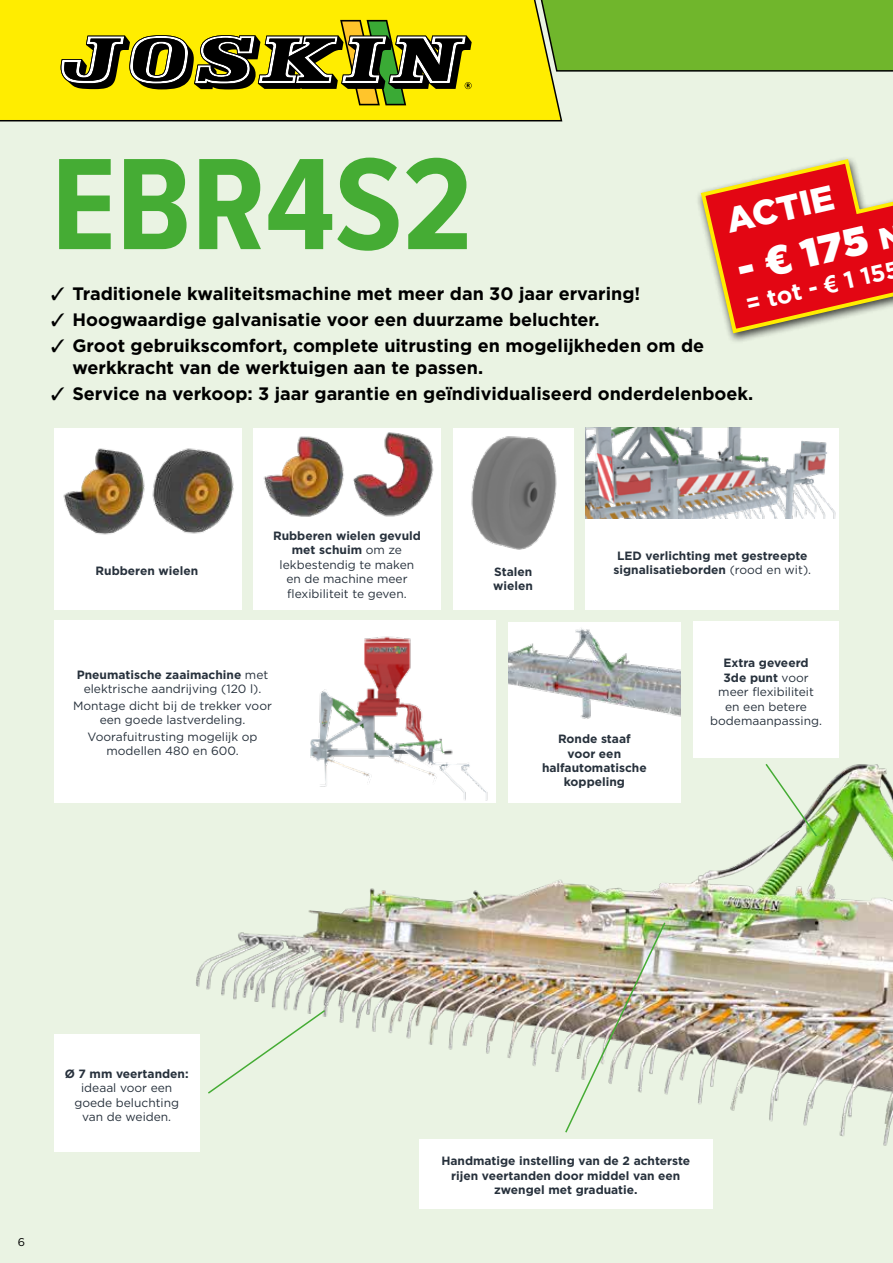
<style>
.page{position:relative;width:893px;height:1263px;background:#eaf3e3}
.page>*{position:absolute;margin:0;border:0;box-sizing:border-box;transform-origin:0 0}
.t1{font:700 135px "Proxima Nova Cond";color:#45ac34}
.t2{font:39.45px "Gotham Ultra";color:#fff}
.t3{font:900 34.95px "Gotham";color:#fff}
.t4{font:700 23.55px "Gotham";color:#fff}
.t5{font:700 18px/21.6px "Gotham";color:#000}
.t6{font:12px/14.4px "Gotham";color:#27313c;text-align:center}
.t7{font:700 12px/14.4px "Gotham";color:#27313c}
.t8{font:11.25px "Gotham";color:#000}
.s1{font-family:"Arial";font-weight:900}
.s2{font-family:"Gotham";font-weight:900;font-size:30px}
.s3{font-family:"Arial"}
.s4{font-weight:700}
.s5{font-weight:400}
</style>
<div class="page">
<div style="left:54px;top:428px;width:187px;height:181px;background:#fff"></div>
<div style="left:453px;top:428px;width:120px;height:181px;background:#fff"></div>
<div style="left:253px;top:428px;width:187px;height:181px;background:#fff"></div>
<img style="left:471px;top:436px;width:86px;height:114px">
<img style="left:263px;top:436px;width:80px;height:81px">
<img style="left:343px;top:432px;width:91px;height:85px">
<img style="left:63px;top:448px;width:82px;height:87px">
<img style="left:152px;top:448px;width:82px;height:86px">
<div style="left:586px;top:428px;width:253px;height:181px;background:#fff"></div>
<div style="left:54px;top:620px;width:442px;height:182px;background:#fff"></div>
<div style="left:508px;top:622px;width:173px;height:180px;background:#fff"></div>
<img style="left:586px;top:428px;width:250px;height:91px">
<img style="left:319px;top:636px;width:104px;height:98px">
<div style="left:693px;top:622px;width:146px;height:136px;background:#fff"></div>
<img style="left:508px;top:628px;width:173px;height:91px">
<img style="left:168px;top:734px;width:725px;height:475px">
<svg style="left:764px;top:762px;width:54px;height:76px"></svg>
<div style="left:54px;top:1034px;width:145px;height:118px;background:#fff"></div>
<svg style="left:206px;top:1008px;width:121px;height:87px"></svg>
<div style="left:419px;top:1139px;width:293px;height:70px;background:#fff"></div>
<img style="left:564px;top:921px;width:103px;height:213px">
<div style="left:696px;top:155px;width:197px;height:189px;background:#000;opacity:.75"></div>
<svg style="left:698px;top:157px;width:195px;height:179px"></svg>
<div style="left:563px;top:0;width:330px;height:72px;background:#70b62c"></div>
<svg style="left:0;top:0;width:563px;height:122px;background:#f1e308"></svg>
<svg style="left:61px;top:20px;width:411px;height:85px;background:#97901d"></svg>
<h1 class="t1" style="left:51px;top:105px;width:423px">EBR4S2</h1>
<h3 class="t5" style="left:51px;top:283px;width:591px">✓ Traditionele kwaliteitsmachine met meer dan 30 jaar ervaring!</h3>
<h3 class="t5" style="left:51px;top:309px;width:550px">✓ Hoogwaardige galvanisatie voor een duurzame beluchter.</h3>
<h3 class="t5" style="left:72px;top:335px;width:633px;text-indent:-21px">✓ Groot gebruikscomfort, complete uitrusting en mogelijkheden om de werkkracht van de werktuigen aan te passen.</h3>
<h3 class="t5" style="left:51px;top:382px;width:704px">✓ Service na verkoop: 3 jaar garantie en geïndividualiseerd onderdelenboek.</h3>
<h3 class="t3" style="left:722px;top:201px;width:111px;rotate:-13deg">ACTIE</h3>
<h2 class="t2" style="left:733px;top:247px;width:170px;rotate:-13deg">- <span class="s1">€</span> 175 <span class="s2">N</span></h2>
<h3 class="t4" style="left:743px;top:290px;width:159px;rotate:-13deg">= tot - <span class="s3">€</span> 1 155</h3>
<p class="t6" style="left:273px;top:528px;width:149px"><span class="s4">Rubberen wielen gevuld met schuim</span> om ze lekbestendig te maken en de machine meer flexibiliteit te geven.</p>
<p class="t7" style="left:96px;top:564px;width:104px">Rubberen wielen</p>
<p class="t7" style="left:493px;top:564px;width:41px">Stalen wielen</p>
<p class="t7" style="left:614px;top:548px;width:199px">LED verlichting met gestreepte signalisatieborden <span class="s5">(rood en wit).</span></p>
<p class="t6" style="left:77px;top:667px;width:193px"><span class="s4">Pneumatische zaaimachine</span> met elektrische aandrijving (120 l).</p>
<p class="t6" style="left:73px;top:698px;width:200px">Montage dicht bij de trekker voor een goede lastverdeling.</p>
<p class="t6" style="left:88px;top:729px;width:171px">Voorafuitrusting mogelijk op modellen 480 en 600.</p>
<p class="t7" style="left:542px;top:731px;width:106px;text-align:center">Ronde staaf<br>voor een halfautomatische koppeling</p>
<p class="t6" style="left:710px;top:656px;width:113px"><span class="s4">Extra geveerd<br>3de punt</span> voor meer flexibiliteit en een betere bodemaanpassing.</p>
<p class="t7" style="left:65px;top:1066px;width:125px">Ø 7 mm veertanden:</p>
<p class="t6" style="left:74px;top:1080px;width:106px">ideaal voor een goede beluchting van de weiden.</p>
<p class="t8" style="left:18px;top:1235px;width:9px">6</p>
<p class="t7" style="left:441px;top:1153px;width:250px;text-align:center">Handmatige instelling van de 2 achterste rijen veertanden door middel van een zwengel met graduatie.</p>
</div>
